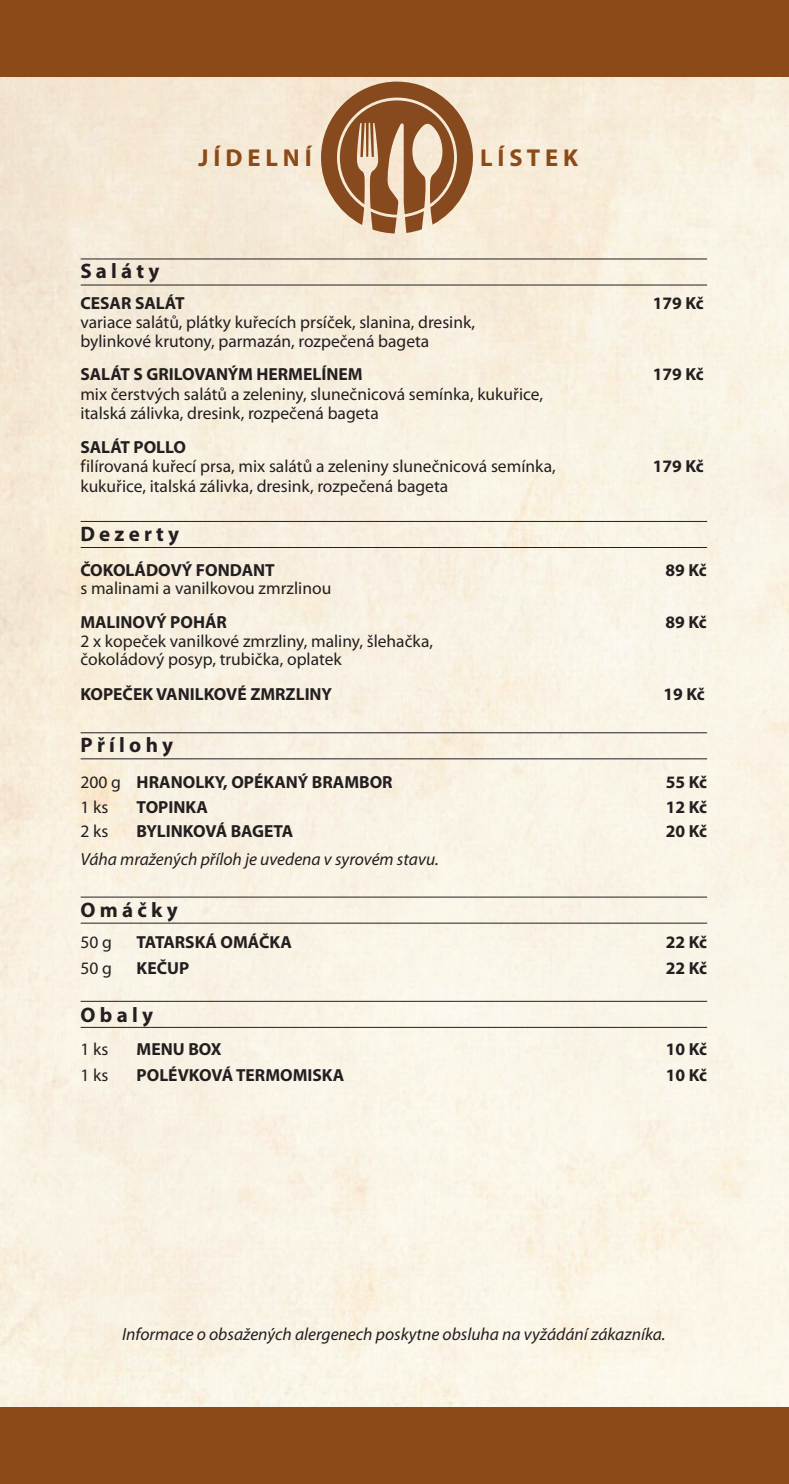
<style>
.page{position:relative;width:789px;height:1484px;background:#fff}
.page>*{position:absolute;margin:0;border:0;box-sizing:border-box;transform-origin:0 0}
.t1{font:700 24.5px "Myriad Pro";color:#8c4a18}
.t2{font:700 21px "Myriad Pro";color:#231f20}
.t3{font:17.5px/19.2px "Myriad Pro";color:#231f20}
.t4{font:700 17.5px "Myriad Pro";color:#231f20}
.t5{font:italic 17.5px "Myriad Pro";color:#231f20}
.s1{font-weight:400}
</style>
<div class="page">
<img style="left:0;top:77px;width:789px;height:1329px">
<div style="left:0;top:0;width:789px;height:77px;background:#8c4a18"></div>
<div style="left:0;top:1406px;width:789px;height:77px;background:#8c4a18"></div>
<svg style="left:321px;top:82px;width:152px;height:151px;background:#b48c6a"></svg>
<hr style="left:81px;top:547px;width:626px;height:1px;background:#231f20">
<hr style="left:81px;top:521px;width:626px;height:1px;background:#231f20">
<hr style="left:81px;top:758px;width:626px;height:1px;background:#231f20">
<hr style="left:81px;top:732px;width:626px;height:1px;background:#231f20">
<hr style="left:81px;top:922px;width:626px;height:1px;background:#231f20">
<hr style="left:81px;top:896px;width:626px;height:1px;background:#231f20">
<hr style="left:81px;top:1027px;width:626px;height:1px;background:#231f20">
<hr style="left:81px;top:1001px;width:626px;height:1px;background:#231f20">
<hr style="left:81px;top:285px;width:626px;height:1px;background:#231f20">
<hr style="left:81px;top:259px;width:626px;height:1px;background:#231f20">
<h1 class="t1" style="left:198px;top:142px;width:115px">J Í D E L N Í</h1>
<h1 class="t1" style="left:480px;top:142px;width:100px">L Í S T E K</h1>
<p class="t2" style="left:80px;top:257px;width:81px">S a l á t y</p>
<p class="t4" style="left:80px;top:291px;width:106px">CESAR SALÁT</p>
<p class="t4" style="left:653px;top:291px;width:53px">179 Kč</p>
<p class="t3" style="left:80px;top:312px;width:396px">variace salátů, plátky kuřecích prsíček, slanina, dresink, bylinkové krutony, parmazán, rozpečená bageta</p>
<p class="t4" style="left:80px;top:363px;width:284px">SALÁT S GRILOVANÝM HERMELÍNEM</p>
<p class="t4" style="left:653px;top:363px;width:53px">179 Kč</p>
<p class="t3" style="left:80px;top:384px;width:464px">mix čerstvých salátů a zeleniny, slunečnicová semínka, kukuřice, italská zálivka, dresink, rozpečená bageta</p>
<p class="t4" style="left:80px;top:435px;width:107px">SALÁT POLLO</p>
<p class="t3" style="left:80px;top:456px;width:477px">filírovaná kuřecí prsa, mix salátů a zeleniny slunečnicová semínka,</p>
<p class="t4" style="left:653px;top:455px;width:53px">179 Kč</p>
<p class="t3" style="left:80px;top:476px;width:369px">kukuřice, italská zálivka, dresink, rozpečená bageta</p>
<p class="t2" style="left:80px;top:520px;width:100px">D e z e r t y</p>
<p class="t4" style="left:80px;top:558px;width:196px">ČOKOLÁDOVÝ FONDANT</p>
<p class="t4" style="left:665px;top:558px;width:43px">89 Kč</p>
<p class="t3" style="left:80px;top:578px;width:252px">s malinami a vanilkovou zmrzlinou</p>
<p class="t4" style="left:80px;top:611px;width:148px">MALINOVÝ POHÁR</p>
<p class="t4" style="left:665px;top:611px;width:43px">89 Kč</p>
<p class="t3" style="left:80px;top:631px;width:354px;line-height:18.4px">2 x kopeček vanilkové zmrzliny, maliny, šlehačka, čokoládový posyp, trubička, oplatek</p>
<p class="t4" style="left:80px;top:682px;width:253px">KOPEČEK VANILKOVÉ ZMRZLINY</p>
<p class="t4" style="left:663px;top:682px;width:43px">19 Kč</p>
<p class="t2" style="left:81px;top:730px;width:94px">P ř í l o h y</p>
<p class="t4" style="left:81px;top:771px;width:313px"><span class="s1">200 g</span> HRANOLKY, OPÉKANÝ BRAMBOR</p>
<p class="t4" style="left:666px;top:771px;width:43px">55 Kč</p>
<p class="t3" style="left:81px;top:796px;width:29px">1 ks</p>
<p class="t4" style="left:137px;top:795px;width:73px">TOPINKA</p>
<p class="t4" style="left:666px;top:795px;width:43px">12 Kč</p>
<p class="t3" style="left:81px;top:821px;width:29px">2 ks</p>
<p class="t4" style="left:137px;top:819px;width:158px">BYLINKOVÁ BAGETA</p>
<p class="t4" style="left:666px;top:819px;width:43px">20 Kč</p>
<p class="t5" style="left:81px;top:848px;width:360px">Váha mražených příloh je uvedena v syrovém stavu.</p>
<p class="t2" style="left:81px;top:896px;width:99px">O m á č k y</p>
<p class="t3" style="left:81px;top:932px;width:33px">50 g</p>
<p class="t4" style="left:137px;top:930px;width:157px">TATARSKÁ OMÁČKA</p>
<p class="t4" style="left:666px;top:930px;width:43px">22 Kč</p>
<p class="t3" style="left:81px;top:957px;width:33px">50 g</p>
<p class="t4" style="left:137px;top:956px;width:54px">KEČUP</p>
<p class="t4" style="left:666px;top:956px;width:43px">22 Kč</p>
<p class="t2" style="left:81px;top:1000px;width:74px">O b a l y</p>
<p class="t3" style="left:81px;top:1039px;width:29px">1 ks</p>
<p class="t4" style="left:137px;top:1037px;width:86px">MENU BOX</p>
<p class="t4" style="left:666px;top:1037px;width:43px">10 Kč</p>
<p class="t3" style="left:81px;top:1065px;width:29px">1 ks</p>
<p class="t4" style="left:137px;top:1063px;width:209px">POLÉVKOVÁ TERMOMISKA</p>
<p class="t4" style="left:666px;top:1063px;width:43px">10 Kč</p>
<p class="t5" style="left:122px;top:1322px;width:545px">Informace o obsažených alergenech poskytne obsluha na vyžádání zákazníka.</p>
</div>
